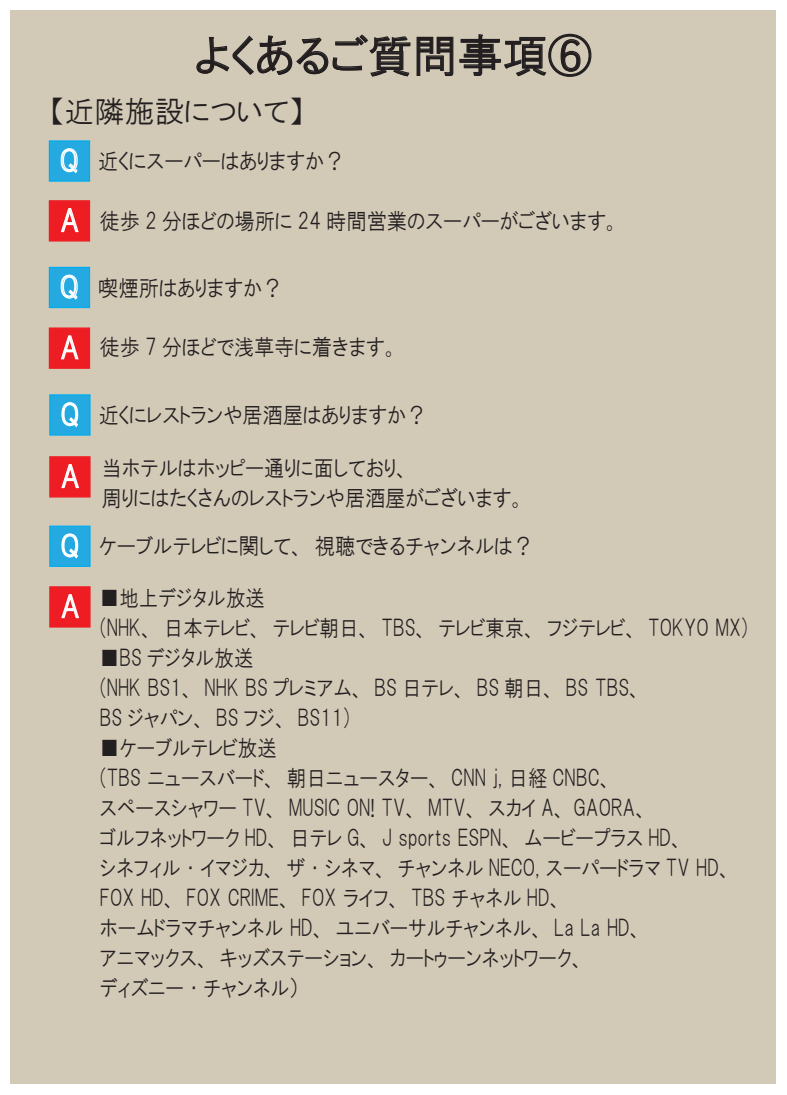
<style>
.page{position:relative;width:787px;height:1095px;background:#fff}
.page>*{position:absolute;margin:0;border:0;box-sizing:border-box;transform-origin:0 0}
.t1{font:45px "HGP Gothic M";color:#231f20}
.t2{font:30px "HGP Gothic M";color:#231f20}
.t3{font:22.5px/30px "HGP Gothic M";color:#231f20;scale:.87 1}
.t4{font:22.5px/30px "HGP Gothic M";color:#231f20;scale:.9 1}
.s1{font-size:30px;color:#fff}
</style>
<div class="page">
<div style="left:11px;top:11px;width:765px;height:1073px;background:#d3c9b7"></div>
<svg style="left:196px;top:33px;width:396px;height:44px"></svg>
<div style="left:49px;top:140px;width:41px;height:42px;background:#24aae1;border:1px solid #00aeef"></div>
<svg style="left:61px;top:148px;width:17px;height:26px"></svg>
<div style="left:49px;top:200px;width:41px;height:42px;background:#ee1d23;border:1px solid #ee1d23"></div>
<svg style="left:61px;top:208px;width:18px;height:25px"></svg>
<div style="left:49px;top:267px;width:41px;height:41px;background:#24aae1;border:1px solid #00aeef"></div>
<svg style="left:61px;top:274px;width:17px;height:26px"></svg>
<div style="left:49px;top:327px;width:41px;height:42px;background:#ee1d23;border:1px solid #ee1d23"></div>
<svg style="left:61px;top:335px;width:18px;height:25px"></svg>
<div style="left:49px;top:394px;width:42px;height:42px;background:#24aae1;border:1px solid #00aeef"></div>
<svg style="left:61px;top:402px;width:18px;height:26px"></svg>
<div style="left:49px;top:456px;width:42px;height:42px;background:#ee1d23;border:1px solid #ee1d23"></div>
<svg style="left:61px;top:464px;width:18px;height:25px"></svg>
<div style="left:49px;top:526px;width:42px;height:41px;background:#24aae1;border:1px solid #00aeef"></div>
<svg style="left:61px;top:533px;width:18px;height:26px"></svg>
<div style="left:49px;top:586px;width:42px;height:42px;background:#ee1d23;border:1px solid #ee1d23"></div>
<svg style="left:61px;top:594px;width:18px;height:25px"></svg>
<h1 class="t1" style="left:194px;top:33px;width:399px">よくあるご質問事項⑥</h1>
<h2 class="t2" style="left:49px;top:96px;width:257px">【近隣施設について】</h2>
<p class="t4" style="left:60px;top:146px;width:318px"><span class="s1">Q</span> 近くにスーパーはありますか？</p>
<p class="t4" style="left:60px;top:206px;width:623px"><span class="s1">A</span> 徒歩 2 分ほどの場所に 24 時間営業のスーパーがございます。</p>
<p class="t4" style="left:60px;top:272px;width:249px"><span class="s1">Q</span> 喫煙所はありますか？</p>
<p class="t4" style="left:60px;top:332px;width:378px"><span class="s1">A</span> 徒歩 7 分ほどで浅草寺に着きます。</p>
<p class="t4" style="left:60px;top:400px;width:408px"><span class="s1">Q</span> 近くにレストランや居酒屋はありますか？</p>
<p class="t4" style="left:102px;top:453px;width:472px;text-indent:-41px"><span class="s1">A</span> 当ホテルはホッピー通りに面しており、<br>周りにはたくさんのレストランや居酒屋がございます。</p>
<p class="t4" style="left:60px;top:531px;width:527px"><span class="s1">Q</span> ケーブルテレビに関して、視聴できるチャンネルは？</p>
<p class="t3" style="left:100px;top:583px;width:746px;text-indent:-40px"><span class="s1">A</span> ■地上デジタル放送<br>(NHK、日本テレビ、テレビ朝日、 TBS、テレビ東京、フジテレビ、 TOKYO MX)</p>
<p class="t3" style="left:100px;top:643px;width:625px">■BS デジタル放送<br>(NHK BS1、 NHK BS プレミアム、 BS 日テレ、 BS 朝日、 BS TBS、<br>BS ジャパン、 BS フジ、 BS11)</p>
<p class="t3" style="left:100px;top:733px;width:728px">■ケーブルテレビ放送<br>(TBS ニュースバード、朝日ニュースター、 CNN j, 日経 CNBC、<br>スペースシャワー TV、 MUSIC ON! TV、 MTV、スカイ A、 GAORA、<br>ゴルフネットワーク HD、日テレ G、 J sports ESPN、ムービープラス HD、<br>シネフィル・イマジカ、ザ・シネマ、チャンネル NECO, スーパードラマ TV HD、FOX HD、 FOX CRIME、 FOX ライフ、 TBS チャネル HD、<br>ホームドラマチャンネル HD、ユニバーサルチャンネル、 La La HD、<br>アニマックス、キッズステーション、カートゥーンネットワーク、<br>ディズニー・チャンネル）</p>
</div>
